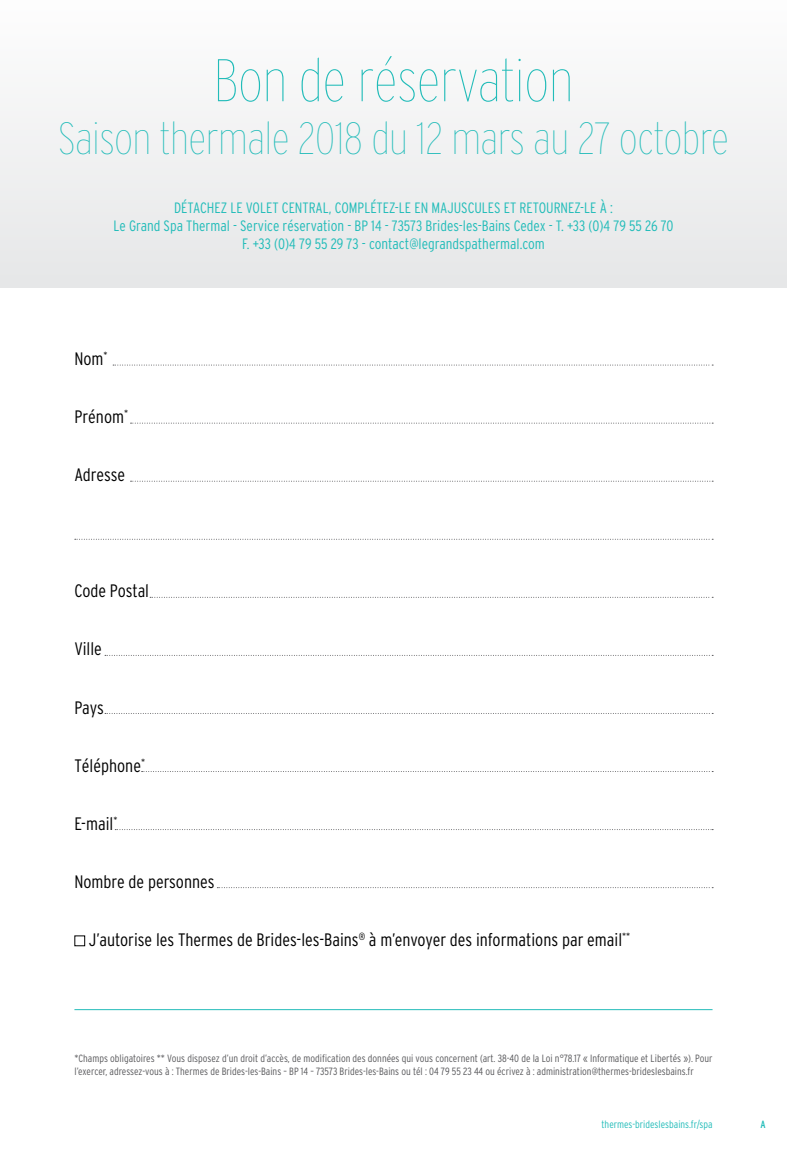
<style>
.page{position:relative;width:787px;height:1149px;background:#fff}
.page>*{position:absolute;margin:0;border:0;box-sizing:border-box;transform-origin:0 0}
.t1{font:100 condensed 60px "Interstate";color:#22bcb9}
.t2{font:100 condensed 45px "Interstate";color:#22bcb9}
.t3{font:300 condensed 18px "Interstate";color:#000}
.t4{font:300 condensed 15px "Interstate";color:#22bcb9}
.t5{font:300 condensed 10.5px/12.6px "Interstate";color:#58585b}
.t6{font:300 condensed 10.5px "Interstate";color:#22bcb9}
.t7{font:condensed 10.5px "Interstate";color:#22bcb9}
</style>
<div class="page">
<div style="left:0;top:0;width:787px;height:287px;background:#f1f2f3"></div>
<hr style="left:74px;top:1008px;width:638px;height:1px;background:#22bcb9">
<svg style="left:113px;top:364px;width:600px;height:1px"></svg>
<svg style="left:130px;top:422px;width:583px;height:1px"></svg>
<svg style="left:130px;top:480px;width:583px;height:1px"></svg>
<svg style="left:150px;top:596px;width:563px;height:1px"></svg>
<svg style="left:75px;top:538px;width:638px;height:1px"></svg>
<svg style="left:142px;top:771px;width:571px;height:1px"></svg>
<svg style="left:115px;top:829px;width:598px;height:1px"></svg>
<svg style="left:217px;top:887px;width:496px;height:1px"></svg>
<h1 class="t1" style="left:214px;top:44px;width:361px">Bon de réservation</h1>
<h2 class="t2" style="left:58px;top:110px;width:672px">Saison thermale 2018 du 12 mars au 27 octobre</h2>
<h3 class="t4" style="left:174px;top:198px;width:169px">DÉTACHEZ LE VOLET CENTRAL, compléte</h3>
<h3 class="t4" style="left:389px;top:198px;width:50px">Z-LE en majuscules</h3>
<h3 class="t4" style="left:504px;top:198px;width:24px">et retourne</h3>
<h3 class="t4" style="left:574px;top:198px;width:40px">Z-LE à :</h3>
<h3 class="t4" style="left:114px;top:216px;width:561px">Le Grand Spa Thermal - Service réservation - BP 14 - 73573 Brides-les-Bains Cedex - T. +33 (0)4 79 55 26 70</h3>
<h3 class="t4" style="left:242px;top:234px;width:304px">F. +33 (0)4 79 55 29 73 - contact@legrandspathermal.com</h3>
<h3 class="t3" style="left:74px;top:347px;width:35px">Nom<sup>*</sup></h3>
<h3 class="t3" style="left:74px;top:405px;width:55px">Prénom<sup>*</sup></h3>
<h3 class="t3" style="left:74px;top:463px;width:52px">Adresse</h3>
<h3 class="t3" style="left:74px;top:580px;width:76px">Code Postal</h3>
<h3 class="t3" style="left:74px;top:638px;width:29px">Ville</h3>
<h3 class="t3" style="left:74px;top:696px;width:31px">Pays</h3>
<h3 class="t3" style="left:74px;top:754px;width:72px">Téléphone<sup>*</sup></h3>
<h3 class="t3" style="left:74px;top:812px;width:44px">E-mail<sup>*</sup></h3>
<h3 class="t3" style="left:74px;top:870px;width:142px">Nombre de personnes</h3>
<h3 class="t3" style="left:89px;top:928px;width:543px">J’autorise les Thermes de Brides-les-Bains<sup>®</sup> à m’envoyer des informations par email<sup>**</sup></h3>
<p class="t5" style="left:74px;top:1051px;width:639px">*Champs obligatoires ** Vous disposez d’un droit d’accès, de modification des données qui vous concernent (art. 38-40 de la Loi n°78.17 « Informatique et Libertés »). Pour l’exercer, adressez-vous à : Thermes de Brides-les-Bains – BP 14 – 73573 Brides-les-Bains ou tél : 04 79 55 23 44 ou écrivez à : administration@thermes-brideslesbains.fr</p>
<p class="t6" style="left:601px;top:1117px;width:112px">thermes-brideslesbains.fr/spa</p>
<p class="t7" style="left:760px;top:1117px;width:6px">A</p>
</div>
